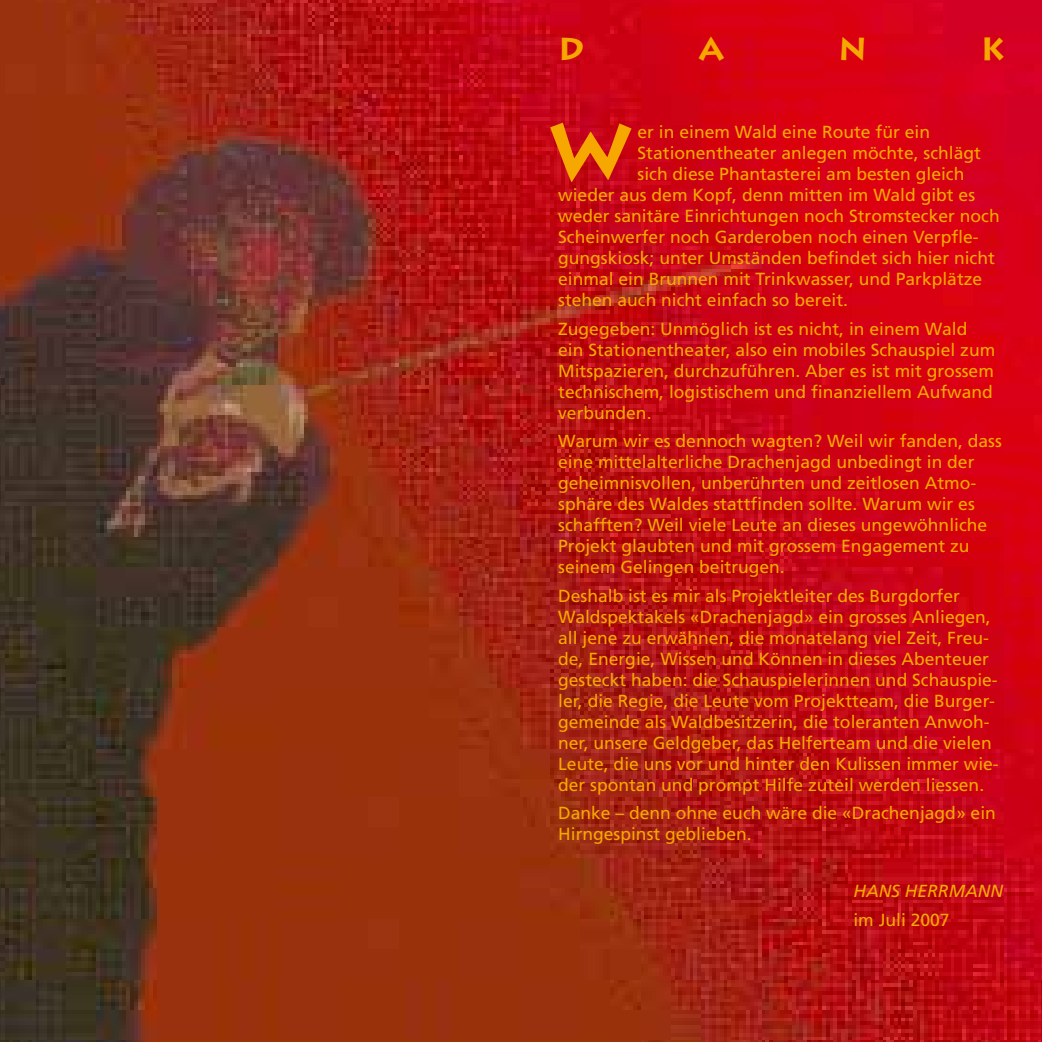
<style>
.page{position:relative;width:1042px;height:1042px;background:#fff}
.page>*{position:absolute;margin:0;border:0;box-sizing:border-box;transform-origin:0 0}
.t1{font:700 77px "Lithos Pro";color:#f7a800}
.t2{font:700 31.5px "Lithos Pro";color:#f7a800}
.t3{font:17.5px/21px "Frutiger LT Std";color:#f7a800}
.t4{font:italic 17.5px "Frutiger LT Std";color:#f7a800}
</style>
<div class="page">
<img style="left:0;top:0;width:1042px;height:1042px">
<h2 class="t2" style="left:558px;top:30px;width:25px">d</h2>
<h2 class="t2" style="left:698px;top:30px;width:28px">a</h2>
<h2 class="t2" style="left:838px;top:30px;width:30px">n</h2>
<h2 class="t2" style="left:981px;top:30px;width:25px">k</h2>
<h1 class="t1" style="left:549px;top:106px;width:84px">W</h1>
<p class="t3" style="left:637px;top:122px;width:294px">er in einem Wald eine Route für ein</p>
<p class="t3" style="left:637px;top:143px;width:345px">Stationentheater anlegen möchte, schlägt</p>
<p class="t3" style="left:637px;top:164px;width:328px">sich diese Phantasterei am besten gleich</p>
<p class="t3" style="left:558px;top:185px;width:418px">wieder aus dem Kopf, denn mitten im Wald gibt es</p>
<p class="t3" style="left:558px;top:206px;width:443px">weder sanitäre E inrichtungen noch Stromstecker noch</p>
<p class="t3" style="left:558px;top:227px;width:422px">Scheinwerfer noch Garderoben noch einen Verpfle-</p>
<p class="t3" style="left:558px;top:248px;width:438px">gungskiosk; unter U mständen befindet sich hier nicht</p>
<p class="t3" style="left:558px;top:269px;width:426px">einmal ein Brunnen mit Trinkwasser, und Parkplätze</p>
<p class="t3" style="left:558px;top:290px;width:291px">stehen auch nicht einfach so bereit.</p>
<p class="t3" style="left:558px;top:318px;width:438px">Zugegeben: U nmöglich ist es nicht, in einem Wald ein Stationentheater, also ein mobiles Schauspiel zum M itspazieren, durchzuführen. Aber es ist mit grossem technischem, logistischem und finanziellem Aufwand verbunden.</p>
<p class="t3" style="left:558px;top:431px;width:445px">Warum wir es dennoch wagten? Weil wir fanden, dass eine mittelalterliche Drachenjagd unbedingt in der geheimnisvollen, unberührten und zeitlosen Atmo&shy;sphäre des Waldes stattfinden sollte. Warum wir es schafften? Weil viele Leute an dieses ungewöhnliche Projekt glaubten und mit grossem Engagement zu seinem Gelingen beitrugen.</p>
<p class="t3" style="left:558px;top:585px;width:442px">Deshalb ist es mir als Projektleiter des Burgdorfer Waldspektakels «Drachenjagd» ein grosses Anliegen, all jene zu erwähnen, die monatelang viel Zeit, Freu&shy;de, Energie, Wissen und Können in dieses Abenteuer gesteckt haben: die Schauspielerinnen und Schauspie&shy;ler, die Regie, die Leute vom Projektteam, die Burger&shy;gemeinde als Waldbesitzerin, die toleranten Anwoh&shy;ner, unsere Geldgeber, das Helferteam und die vielen Leute, die uns vor und hinter den Kulissen immer wie&shy;der spontan und prompt H ilfe zuteil werden liessen.</p>
<p class="t3" style="left:558px;top:803px;width:439px">Danke – denn ohne euch wäre die «Drachenjagd» ein<br>H irngespinst geblieben.</p>
<p class="t4" style="left:853px;top:881px;width:151px">HANS HERRMANN</p>
<p class="t3" style="left:853px;top:909px;width:98px">im Juli 2007</p>
</div>
